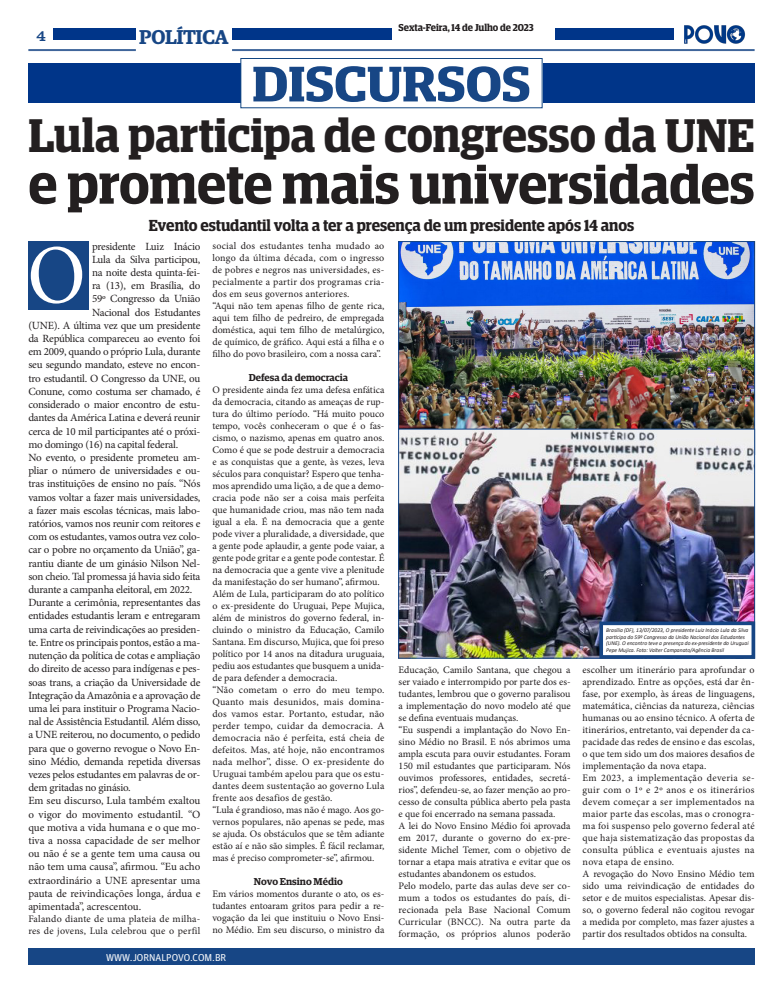
<style>
.page{position:relative;width:783px;height:993px;background:#fff}
.page>*{position:absolute;margin:0;border:0;box-sizing:border-box;transform-origin:0 0}
.t1{font:83.8px "Minion Pro";color:#fff;scale:.93 1}
.t2{font:600 54.4px "Guardian Egyptian Display";color:#231f20}
.t3{font:600 50px "Guardian Egyptian Display";color:#174685;scale:1.09 1}
.t4{font:600 47.2px "Guardian Egyptian Display";color:#231f20}
.t5{font:600 20px "Guardian Egyptian";letter-spacing:-.02em;color:#174685}
.t6{font:600 16px "Guardian Egyptian Display";color:#231f20}
.t7{font:16px "Clarendon BT";color:#174685}
.t8{font:11px/13.2px "Minion Pro";letter-spacing:-.02em;color:#231f20;text-align:justify}
.t9{font:10px/12px "Minion Pro";color:#231f20;text-align:justify}
.t10{font:10px/12px "Minion Pro";letter-spacing:.02em;color:#231f20}
.t11{font:600 10px "Guardian Egyptian";color:#231f20}
.t12{font:600 10px "Guardian Egyptian Display";letter-spacing:-.005em;color:#231f20}
.t13{font:10px "Guardian Agate Sans G1 D Regular";color:#fff}
.t14{font:italic 5.7px/6.5px "Calibri";color:#231f20}
</style>
<div class="page">
<div style="left:28px;top:947px;width:726px;height:17px;background:#174685"></div>
<img style="left:684px;top:25px;width:62px;height:19px">
<div style="left:232px;top:28px;width:159px;height:12px;background:#003589"></div>
<div style="left:54px;top:28px;width:82px;height:12px;background:#003589"></div>
<hr style="left:28px;top:49px;width:108px;height:2px;background:#174685">
<hr style="left:232px;top:49px;width:522px;height:2px;background:#174685">
<div style="left:555px;top:28px;width:119px;height:12px;background:#003589"></div>
<div style="left:28px;top:63px;width:726px;height:40px;background:#003589"></div>
<div style="left:241px;top:58px;width:301px;height:50px;background:#fff"></div>
<div style="left:240px;top:58px;width:302px;height:50px;border:1px solid #114682"></div>
<div style="left:28px;top:241px;width:61px;height:69px;background:#174685"></div>
<img style="left:400px;top:243px;width:353px;height:185px">
<img style="left:400px;top:430px;width:353px;height:226px">
<div style="left:398px;top:428px;width:357px;height:230px;border:1px solid #174685"></div>
<div style="left:599px;top:621px;width:156px;height:37px;background:#fff;border:4px solid #174685"></div>
<h3 class="t7" style="left:36px;top:25px;width:11px">4</h3>
<h3 class="t5" style="left:139px;top:22px;width:91px">POLÍTICA</h3>
<p class="t12" style="left:398px;top:22px;width:136px">Sexta-Feira, 14 de Julho de 2023</p>
<p class="t3" style="left:252px;top:57px;width:257px">DISCURSOS</p>
<p class="t4" style="left:28px;top:110px;width:727px">Lula participa de congresso da UNE</p>
<p class="t2" style="left:28px;top:155px;width:727px">e promete mais universidades</p>
<p class="t6" style="left:149px;top:216px;width:487px">Evento estudantil volta a ter a presença de um presidente após 14 anos</p>
<p class="t8" style="left:92px;top:239px;width:110px">presidente Luiz Inácio</p>
<p class="t8" style="left:92px;top:252px;width:110px">Lula da Silva participou,</p>
<p class="t8" style="left:92px;top:266px;width:110px">na noite desta quinta-fei-</p>
<p class="t8" style="left:92px;top:279px;width:110px">ra (13), em Brasília, do</p>
<p class="t8" style="left:92px;top:292px;width:110px">59º Congresso da União</p>
<p class="t8" style="left:92px;top:305px;width:110px">Nacional dos Estudantes</p>
<p class="t8" style="left:28px;top:318px;width:173px">(UNE). A última vez que um presidente</p>
<p class="t8" style="left:28px;top:332px;width:173px">da República compareceu ao evento foi</p>
<p class="t8" style="left:28px;top:345px;width:173px">em 2009, quando o próprio Lula, durante</p>
<p class="t8" style="left:28px;top:358px;width:173px">seu segundo mandato, esteve no encon-</p>
<p class="t8" style="left:28px;top:371px;width:173px">tro estudantil. O Congresso da UNE, ou</p>
<p class="t8" style="left:28px;top:384px;width:173px">Conune, como costuma ser chamado, é</p>
<p class="t8" style="left:28px;top:398px;width:173px">considerado o maior encontro de estu-</p>
<p class="t8" style="left:28px;top:411px;width:173px">dantes da América Latina e deverá reunir</p>
<p class="t8" style="left:28px;top:424px;width:173px">cerca de 10 mil participantes até o próxi-</p>
<p class="t8" style="left:28px;top:437px;width:151px">mo domingo (16) na capital federal.</p>
<p class="t8" style="left:28px;top:450px;width:173px">No evento, o presidente prometeu am&shy;pliar o número de universidades e ou&shy;tras instituições de ensino no país. “Nós vamos voltar a fazer mais universidades, a fazer mais escolas técnicas, mais labo&shy;ratórios, vamos nos reunir com reitores e com os estudantes, vamos outra vez colo&shy;car o pobre no orçamento da União”, ga&shy;rantiu diante de um ginásio Nilson Nel&shy;son cheio. Tal promessa já havia sido feita durante a campanha eleitoral, em 2022.</p>
<p class="t8" style="left:28px;top:596px;width:173px">Durante a cerimônia, representantes das entidades estudantis leram e entregaram uma carta de reivindicações ao presiden&shy;te. Entre os principais pontos, estão a ma&shy;nutenção da política de cotas e ampliação do direito de acesso para indígenas e pes&shy;soas trans, a criação da Universidade de Integração da Amazônia e a aprovação de uma lei para instituir o Programa Nacio&shy;nal de Assistência Estudantil. Além disso, a UNE reiterou, no documento, o pedido para que o governo revogue o Novo En&shy;sino Médio, demanda repetida diversas vezes pelos estudantes em palavras de or&shy;dem gritadas no ginásio.</p>
<p class="t8" style="left:28px;top:794px;width:173px">Em seu discurso, Lula também exaltou o vigor do movimento estudantil. “O que motiva a vida humana e o que mo&shy;tiva a nossa capacidade de ser melhor ou não é se a gente tem uma causa ou não tem uma causa”, afirmou. “Eu acho extraordinário a UNE apresentar uma pauta de reivindicações longa, árdua e apimentada”, acrescentou.</p>
<p class="t10" style="left:28px;top:912px;width:173px">Falando diante de uma plateia de milha&shy;res de jovens, Lula celebrou que o perfil</p>
<p class="t9" style="left:212px;top:239px;width:173px">social dos estudantes tenha mudado ao longo da última década, com o ingresso de pobres e negros nas universidades, es&shy;pecialmente a partir dos programas cria&shy;dos em seus governos anteriores.</p>
<p class="t9" style="left:212px;top:299px;width:173px">“Aqui não tem apenas filho de gente rica, aqui tem filho de pedreiro, de empregada doméstica, aqui tem filho de metalúrgico, de químico, de gráfico. Aqui está a filha e o filho do povo brasileiro, com a nossa cara”.</p>
<p class="t11" style="left:249px;top:370px;width:101px">Defesa da democracia</p>
<p class="t9" style="left:212px;top:383px;width:173px">O presidente ainda fez uma defesa enfática da democracia, citando as ameaças de rup&shy;tura do último período. “Há muito pouco tempo, vocês conheceram o que é o fas&shy;cismo, o nazismo, apenas em quatro anos.<br>Como é que se pode destruir a democracia e as conquistas que a gente, às vezes, leva séculos para conquistar? Espero que tenha&shy;mos aprendido uma lição, a de que a demo&shy;cracia pode não ser a coisa mais perfeita que humanidade criou, mas não tem nada igual a ela. É na democracia que a gente pode viver a pluralidade, a diversidade, que a gente pode aplaudir, a gente pode vaiar, a gente pode gritar e a gente pode contestar. É na democracia que a gente vive a plenitude da manifestação do ser humano”, afirmou.</p>
<p class="t9" style="left:212px;top:587px;width:173px">Além de Lula, participaram do ato político o ex-presidente do Uruguai, Pepe Mujica, além de ministros do governo federal, in&shy;cluindo o ministro da Educação, Camilo Santana. Em discurso, Mujica, que foi preso político por 14 anos na ditadura uruguaia, pediu aos estudantes que busquem a unida&shy;de para defender a democracia.</p>
<p class="t9" style="left:212px;top:683px;width:173px">“Não cometam o erro do meu tempo.<br>Quanto mais desunidos, mais domina&shy;dos vamos estar. Portanto, estudar, não perder tempo, cuidar da democracia. A democracia não é perfeita, está cheia de defeitos. Mas, até hoje, não encontramos nada melhor”, disse. O ex-presidente do Uruguai também apelou para que os estu&shy;dantes deem sustentação ao governo Lula frente aos desafios de gestão.</p>
<p class="t9" style="left:212px;top:803px;width:173px">“Lula é grandioso, mas não é mago. Aos go&shy;vernos populares, não apenas se pede, mas se ajuda. Os obstáculos que se têm adiante estão aí e não são simples. É fácil reclamar, mas é preciso comprometer-se”, afirmou.</p>
<p class="t11" style="left:254px;top:874px;width:90px">Novo Ensino Médio</p>
<p class="t9" style="left:212px;top:887px;width:173px">Em vários momentos durante o ato, os es&shy;tudantes entoaram gritos para pedir a re&shy;vogação da lei que instituiu o Novo Ensi&shy;no Médio. Em seu discurso, o ministro da</p>
<p class="t1" style="left:27px;top:219px;width:64px">O</p>
<p class="t14" style="left:606px;top:626px;width:144px">Brasília (DF), 13/07/2023, O presidente Luiz Inácio Lula da Silva participa do 59º Congresso da União Nacional dos Estudantes (UNE). O encontro teve a presença do ex-presidente do Uruguai Pepe Mujica. Foto: Valter Campanato/Agência Brasil</p>
<p class="t9" style="left:398px;top:663px;width:173px">Educação, Camilo Santana, que chegou a ser vaiado e interrompido por parte dos es&shy;tudantes, lembrou que o governo paralisou a implementação do novo modelo até que se defina eventuais mudanças.</p>
<p class="t9" style="left:398px;top:723px;width:173px">“Eu suspendi a implantação do Novo En&shy;sino Médio no Brasil. E nós abrimos uma ampla escuta para ouvir estudantes. Foram 150 mil estudantes que participaram. Nós ouvimos professores, entidades, secretá&shy;rios”, defendeu-se, ao fazer menção ao pro&shy;cesso de consulta pública aberto pela pasta e que foi encerrado na semana passada.</p>
<p class="t9" style="left:398px;top:819px;width:173px">A lei do Novo Ensino Médio foi aprovada em 2017, durante o governo do ex-pre&shy;sidente Michel Temer, com o objetivo de tornar a etapa mais atrativa e evitar que os estudantes abandonem os estudos.</p>
<p class="t9" style="left:398px;top:879px;width:173px">Pelo modelo, parte das aulas deve ser co&shy;mum a todos os estudantes do país, di&shy;recionada pela Base Nacional Comum Curricular (BNCC). Na outra parte da formação, os próprios alunos poderão</p>
<p class="t9" style="left:582px;top:663px;width:173px">escolher um itinerário para aprofundar o aprendizado. Entre as opções, está dar ên&shy;fase, por exemplo, às áreas de linguagens, matemática, ciências da natureza, ciências humanas ou ao ensino técnico. A oferta de itinerários, entretanto, vai depender da ca&shy;pacidade das redes de ensino e das escolas, o que tem sido um dos maiores desafios de implementação da nova etapa.</p>
<p class="t9" style="left:582px;top:771px;width:173px">Em 2023, a implementação deveria se&shy;guir com o 1º e 2º anos e os itinerários devem começar a ser implementados na maior parte das escolas, mas o cronogra&shy;ma foi suspenso pelo governo federal até que haja sistematização das propostas da consulta pública e eventuais ajustes na nova etapa de ensino.</p>
<p class="t9" style="left:582px;top:867px;width:173px">A revogação do Novo Ensino Médio tem sido uma reivindicação de entidades do setor e de muitos especialistas. Apesar dis&shy;so, o governo federal não cogitou revogar a medida por completo, mas fazer ajustes a partir dos resultados obtidos na consulta.</p>
<p class="t13" style="left:106px;top:949px;width:122px">WWW.JORNALPOVO.COM.BR</p>
</div>
